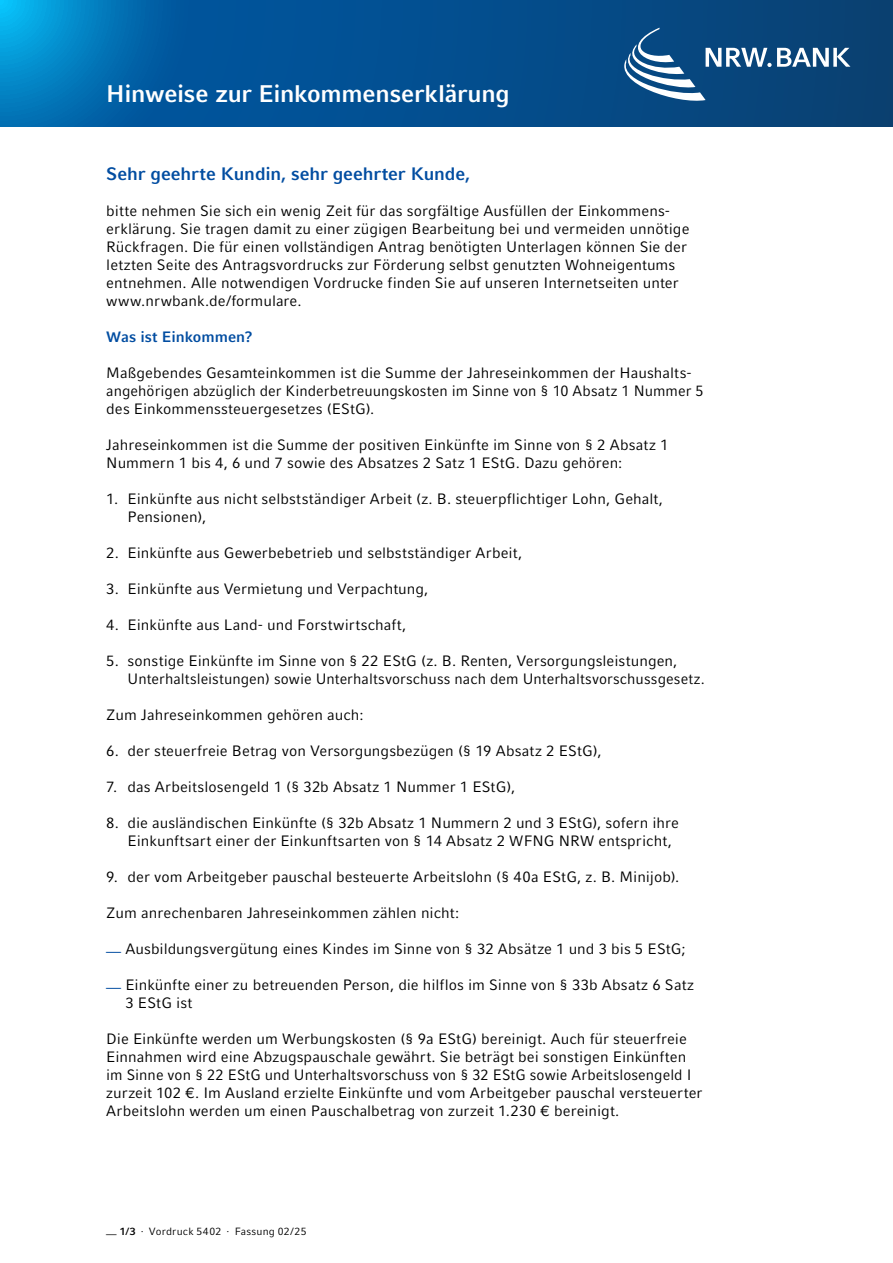
<style>
.page{position:relative;width:893px;height:1263px;background:#fff}
.page>*{position:absolute;margin:0;border:0;box-sizing:border-box;transform-origin:0 0}
.HL_HL_weiß{font:700 24px "Compatil Fact LT Pro";letter-spacing:-.015em;color:#fff}
.HL_ZW{font:700 18px "Compatil Fact LT Pro";letter-spacing:-.005em;color:#024da1}
.G_G_LZ{font:15px/18px "Compatil Fact LT Pro";letter-spacing:.005em;color:#000}
.L_Zahl_L_Zahl_E1{font:15px/18px "Compatil Fact LT Pro";letter-spacing:.005em;color:#000}
.HL_ZW_klein{font:700 15px "Compatil Fact LT Pro";color:#024da1}
.t1{font:10.5px "Compatil Fact LT Pro";letter-spacing:.02em;color:#000}
.s1{color:#024da1}
.s2{font-weight:700}
</style>
<div class="page">
<svg style="left:0;top:0;width:893px;height:126px;background:#035696"></svg>
<svg style="left:624px;top:28px;width:226px;height:73px;background:#2e6290"></svg>
<h1 class="HL_HL_weiß" style="left:106px;top:79px;width:405px">Hinweise zur Einkommenserklärung</h1>
<h2 class="HL_ZW" style="left:106px;top:163px;width:365px">Sehr geehrte Kundin, sehr geehrter Kunde,</h2>
<p class="G_G_LZ" style="left:106px;top:201px;width:585px">bitte nehmen Sie sich ein wenig Zeit für das sorgfältige Ausfüllen der Einkommens&shy;erklärung. Sie tragen damit zu einer zügigen Bearbeitung bei und vermeiden unnötige Rückfragen. Die für einen vollständigen Antrag benötigten Unterlagen können Sie der letzten Seite des Antragsvordrucks zur Förderung selbst genutzten Wohneigentums entnehmen. Alle notwendigen Vordrucke finden Sie auf unseren Internetseiten unter www.nrwbank.de/formulare.</p>
<h3 class="HL_ZW_klein" style="left:106px;top:328px;width:148px">Was ist Einkommen?</h3>
<p class="G_G_LZ" style="left:106px;top:363px;width:599px">Maßgebendes Gesamteinkommen ist die Summe der Jahreseinkommen der Haushalts&shy;angehörigen abzüglich der Kinderbetreuungskosten im Sinne von § 10 Absatz 1 Nummer 5 des Einkommenssteuergesetzes (EStG).</p>
<p class="G_G_LZ" style="left:106px;top:435px;width:564px">Jahreseinkommen ist die Summe der positiven Einkünfte im Sinne von § 2 Absatz 1<br>Nummern 1 bis 4, 6 und 7 sowie des Absatzes 2 Satz 1 EStG. Dazu gehören:</p>
<p class="L_Zahl_L_Zahl_E1" style="left:128px;top:489px;width:537px;text-indent:-21px">1. Einkünfte aus nicht selbstständiger Arbeit (z. B. steuerpflichtiger Lohn, Gehalt,<br>Pensionen),</p>
<p class="L_Zahl_L_Zahl_E1" style="left:106px;top:543px;width:417px">2. Einkünfte aus Gewerbebetrieb und selbstständiger Arbeit,</p>
<p class="L_Zahl_L_Zahl_E1" style="left:106px;top:579px;width:324px">3. Einkünfte aus Vermietung und Verpachtung,</p>
<p class="L_Zahl_L_Zahl_E1" style="left:106px;top:615px;width:302px">4. Einkünfte aus Land- und Forstwirtschaft,</p>
<p class="L_Zahl_L_Zahl_E1" style="left:128px;top:651px;width:579px;text-indent:-21px">5. sonstige Einkünfte im Sinne von § 22 EStG (z. B. Renten, Versorgungsleistungen,<br>Unterhaltsleistungen) sowie Unterhaltsvorschuss nach dem Unterhaltsvorschussgesetz.</p>
<p class="G_G_LZ" style="left:106px;top:705px;width:259px">Zum Jahreseinkommen gehören auch:</p>
<p class="L_Zahl_L_Zahl_E1" style="left:106px;top:741px;width:497px">6. der steuerfreie Betrag von Versorgungsbezügen (§ 19 Absatz 2 EStG),</p>
<p class="L_Zahl_L_Zahl_E1" style="left:106px;top:777px;width:410px">7. das Arbeitslosengeld 1 (§ 32b Absatz 1 Nummer 1 EStG),</p>
<p class="L_Zahl_L_Zahl_E1" style="left:128px;top:813px;width:553px;text-indent:-21px">8. die ausländischen Einkünfte (§ 32b Absatz 1 Nummern 2 und 3 EStG), sofern ihre<br>Einkunftsart einer der Einkunftsarten von § 14 Absatz 2 WFNG NRW entspricht,</p>
<p class="L_Zahl_L_Zahl_E1" style="left:106px;top:867px;width:575px">9. der vom Arbeitgeber pauschal besteuerte Arbeitslohn (§ 40a EStG, z. B. Minijob).</p>
<p class="G_G_LZ" style="left:106px;top:903px;width:354px">Zum anrechenbaren Jahreseinkommen zählen nicht:</p>
<p class="G_G_LZ" style="left:106px;top:939px;width:581px"><span class="s1">—</span> Ausbildungsvergütung eines Kindes im Sinne von § 32 Absätze 1 und 3 bis 5 EStG;</p>
<p class="G_G_LZ" style="left:125px;top:975px;width:570px;text-indent:-19px"><span class="s1">—</span> Einkünfte einer zu betreuenden Person, die hilflos im Sinne von § 33b Absatz 6 Satz<br>3 EStG ist</p>
<p class="G_G_LZ" style="left:106px;top:1029px;width:598px">Die Einkünfte werden um Werbungskosten (§ 9a EStG) bereinigt. Auch für steuerfreie Einnahmen wird eine Abzugspauschale gewährt. Sie beträgt bei sonstigen Einkünften im Sinne von § 22 EStG und Unterhaltsvorschuss von § 32 EStG sowie Arbeitslosengeld I zurzeit 102 €. Im Ausland erzielte Einkünfte und vom Arbeitgeber pauschal versteuerter Arbeitslohn werden um einen Pauschalbetrag von zurzeit 1.230 € bereinigt.</p>
<p class="t1" style="left:106px;top:1225px;width:202px">— <span class="s2">1/3</span> · Vordruck 5402 · Fassung 02/25</p>
</div>
